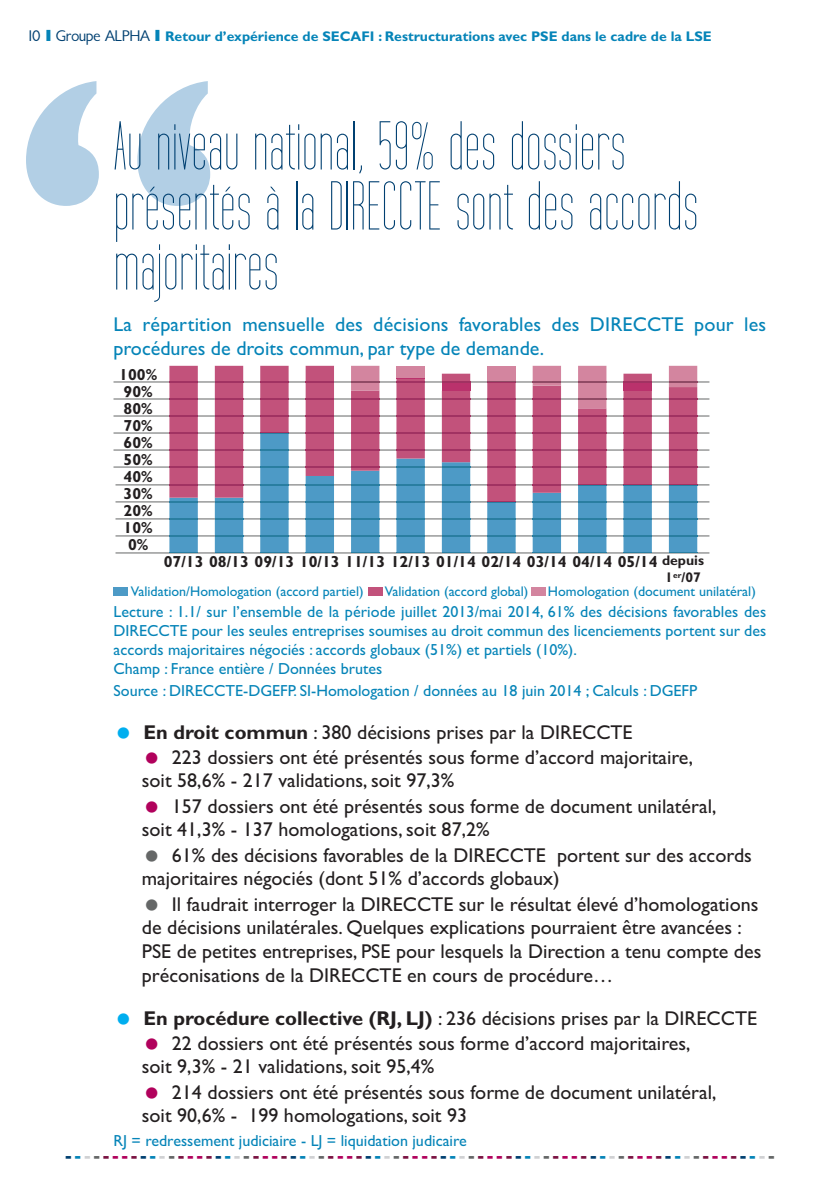
<style>
.page{position:relative;width:840px;height:1191px;background:#fff}
.page>*{position:absolute;margin:0;border:0;box-sizing:border-box;transform-origin:0 0}
.t1{font:70px/60px "Tall Films";color:#004071}
.t2{font:20px/26.2px "Gill Sans";color:#231f20}
.t3{font:20px/24px "Gill Sans";letter-spacing:.01em;color:#0584b8}
.t4{font:700 20px "Gill Sans";color:#7b1342}
.t5{font:16px/19.2px "Gill Sans";color:#0584b8}
.t6{font:700 16px/17px "Gill Sans";color:#231f20}
.t7{font:14px "Gill Sans";color:#0584b8}
.t8{font:700 14px "Gill Sans";color:#0584b8}
.t9{font:700 14px "Gill Sans";color:#231f20}
.s1{font-family:"Gill Light Gab CL";font-weight:400;font-size:16px;color:#004071}
.s2{font-family:"Gill Sans Extra Bold Display";font-weight:400;font-size:16px}
.s3{font-size:14px}
.s4{font-weight:700}
.s5{color:#004071}
.s6{color:#0584b8}
.s7{color:#d0d1d3}
.s8{color:#656767}
.s9{color:#b1015c}
</style>
<div class="page">
<svg style="left:26px;top:81px;width:184px;height:125px"></svg>
<hr style="left:115px;top:552px;width:594px;height:1px;background:#656767">
<hr style="left:115px;top:535px;width:594px;height:1px;background:#656767">
<hr style="left:115px;top:518px;width:594px;height:1px;background:#656767">
<hr style="left:115px;top:501px;width:594px;height:1px;background:#656767">
<hr style="left:115px;top:484px;width:594px;height:1px;background:#656767">
<hr style="left:113px;top:466px;width:596px;height:1px;background:#656767">
<hr style="left:113px;top:449px;width:596px;height:1px;background:#656767">
<hr style="left:113px;top:432px;width:596px;height:1px;background:#656767">
<hr style="left:113px;top:415px;width:596px;height:1px;background:#656767">
<hr style="left:113px;top:398px;width:596px;height:1px;background:#656767">
<hr style="left:113px;top:381px;width:596px;height:1px;background:#656767">
<svg style="left:169px;top:366px;width:29px;height:186px;background:#9e668f"></svg>
<svg style="left:215px;top:366px;width:28px;height:186px;background:#9c638d"></svg>
<svg style="left:260px;top:366px;width:28px;height:186px;background:#747da8"></svg>
<svg style="left:305px;top:366px;width:29px;height:186px;background:#906e98"></svg>
<svg style="left:351px;top:366px;width:28px;height:186px;background:#8d759d"></svg>
<svg style="left:396px;top:378px;width:28px;height:174px;background:#8177a1"></svg>
<div style="left:396px;top:366px;width:28px;height:12px;background:#d3859f"></div>
<svg style="left:487px;top:382px;width:28px;height:171px;background:#9b658e"></svg>
<div style="left:487px;top:366px;width:28px;height:15px;background:#d3859f"></div>
<svg style="left:441px;top:374px;width:29px;height:179px;background:#8378a1"></svg>
<div style="left:441px;top:383px;width:29px;height:8px;background:#ba326c"></div>
<div style="left:113px;top:587px;width:15px;height:8px;background:#4d9ac6"></div>
<div style="left:368px;top:587px;width:15px;height:8px;background:#c2527b"></div>
<div style="left:531px;top:587px;width:14px;height:8px;background:#d3859f"></div>
<svg style="left:532px;top:366px;width:28px;height:186px;background:#9c6e95"></svg>
<svg style="left:577px;top:366px;width:29px;height:187px;background:#9a789d"></svg>
<svg style="left:623px;top:374px;width:28px;height:179px;background:#906d96"></svg>
<div style="left:623px;top:383px;width:28px;height:8px;background:#ba326c"></div>
<svg style="left:668px;top:366px;width:28px;height:187px;background:#987299"></svg>
<p class="t8" style="left:28px;top:32px;width:684px"><span class="s1">10</span> <span class="s2">I</span> <span class="s1">Groupe ALPHA</span> <span class="s2">I</span> Retour d’expérience de SECAFI : Restructurations avec PSE dans le cadre de la LSE</p>
<h1 class="t1" style="left:113px;top:122px;width:586px">Au niveau national, 59% des dossiers présentés à la DIRECCTE sont des accords majoritaires</h1>
<p class="t3" style="left:113px;top:315px;width:654px">La répartition mensuelle des décisions favorables des DIRECCTE pour les procédures de droits commun, par type de demande.</p>
<p class="t6" style="left:119px;top:367px;width:39px">100%<br>90%<br>80%<br>70%<br>60%<br>50%<br>40%<br>30%<br>20%<br>10%<br>0%</p>
<p class="t6" style="left:164px;top:554px;width:541px">07/13 08/13 09/13 10/13 11/13 12/13 01/14 02/14 03/14 04/14 05/14 <span class="s3">depuis</span></p>
<p class="t9" style="left:665px;top:572px;width:37px">1<sup>er</sup>/07</p>
<p class="t7" style="left:131px;top:586px;width:234px">Validation/Homologation (accord partiel)</p>
<p class="t7" style="left:384px;top:586px;width:145px">Validation (accord global)</p>
<p class="t7" style="left:547px;top:586px;width:209px">Homologation (document unilatéral)</p>
<p class="t5" style="left:113px;top:603px;width:654px">Lecture : 1.1/ sur l’ensemble de la période juillet 2013/mai 2014, 61% des décisions favorables des DIRECCTE pour les seules entreprises soumises au droit commun des licenciements portent sur des accords majoritaires négociés : accords globaux (51%) et partiels (10%).<br>Champ : France entière / Données brutes</p>
<p class="t5" style="left:113px;top:683px;width:585px">Source : DIRECCTE-DGEFP. SI-Homologation / données au 18 juin 2014 ; Calculs : DGEFP</p>
<p class="t2" style="left:172px;top:722px;width:522px;line-height:25px;text-indent:-28px"><span class="s4">En droit commun</span> : 380 décisions prises par la DIRECCTE<br>223 dossiers ont été présentés sous forme d’accord majoritaire,</p>
<p class="t2" style="left:172px;top:769px;width:545px;text-indent:-30px">soit 58,6% - 217 validations, soit 97,3%<br>157 dossiers ont été présentés sous forme de document unilatéral,</p>
<p class="t2" style="left:172px;top:818px;width:581px;text-indent:-30px">soit 41,3% - 137 homologations, soit 87,2%<br>61% des décisions favorables de la DIRECCTE portent sur des accords</p>
<p class="t2" style="left:172px;top:867px;width:587px;text-indent:-30px">majoritaires négociés (dont 51% d’accords globaux)<br>Il faudrait interroger la DIRECCTE sur le résultat élevé d’homologations</p>
<p class="t2" style="left:142px;top:917px;width:620px;line-height:24px">de décisions unilatérales. Quelques explications pourraient être avancées :<br>PSE de petites entreprises, PSE pour lesquels la Direction a tenu compte des préconisations de la DIRECCTE en cours de procédure…</p>
<p class="t2" style="left:172px;top:1008px;width:586px;line-height:25px;text-indent:-28px"><span class="s4">En procédure collective (RJ, LJ)</span> : 236 décisions prises par la DIRECCTE<br>22 dossiers ont été présentés sous forme d’accord majoritaires,</p>
<p class="t2" style="left:172px;top:1055px;width:545px;text-indent:-30px">soit 9,3% - 21 validations, soit 95,4%<br>214 dossiers ont été présentés sous forme de document unilatéral,</p>
<p class="t2" style="left:142px;top:1104px;width:326px">soit 90,6% - 199 homologations, soit 93</p>
<p class="t5" style="left:113px;top:1132px;width:354px">RJ = redressement judiciaire - LJ = liquidation judicaire</p>
<p class="t4" style="left:65px;top:1148px;width:710px"><span class="s5">-</span><span class="s6">-</span><span class="s7">-</span><span class="s8">-</span>-<span class="s9">--</span>-<span class="s5">-</span><span class="s6">-</span><span class="s7">-</span><span class="s8">-</span>-<span class="s9">--</span>-<span class="s5">-</span><span class="s6">-</span><span class="s7">-</span><span class="s8">-</span>-<span class="s9">--</span>-<span class="s5">-</span><span class="s6">-</span><span class="s7">-</span><span class="s8">-</span>-<span class="s9">--</span>-<span class="s5">-</span><span class="s6">-</span><span class="s7">-</span><span class="s8">-</span>-<span class="s9">--</span>-<span class="s5">-</span><span class="s6">-</span><span class="s7">-</span><span class="s8">-</span>-<span class="s9">--</span>-<span class="s5">-</span><span class="s6">-</span><span class="s7">-</span><span class="s8">-</span>-<span class="s9">--</span>-<span class="s5">-</span><span class="s6">-</span><span class="s7">-</span><span class="s8">-</span>-<span class="s9">--</span>-<span class="s5">-</span><span class="s6">-</span><span class="s7">-</span><span class="s8">-</span>-<span class="s9">--</span>-<span class="s5">-</span><span class="s6">-</span><span class="s7">-</span><span class="s8">-</span></p>
</div>
